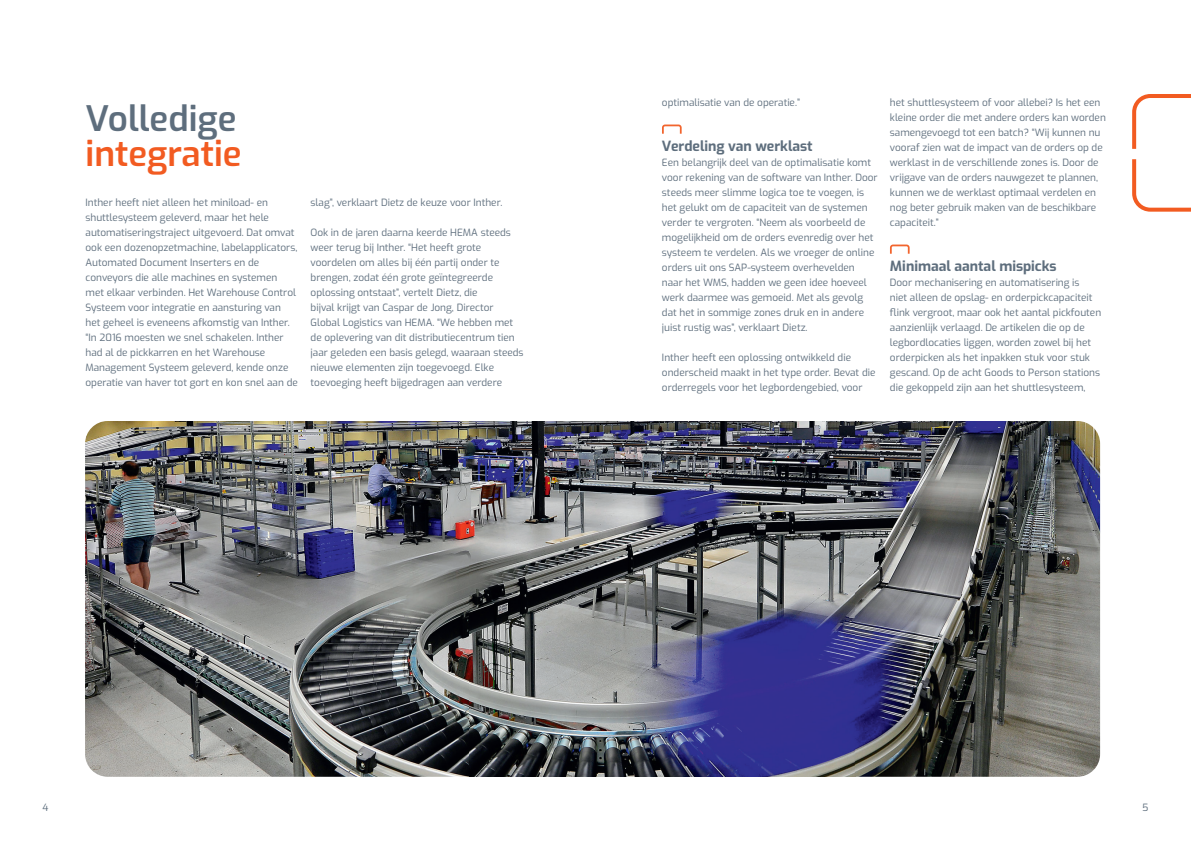
<style>
.page{position:relative;width:1191px;height:842px;background:#fff}
.page>*{position:absolute;margin:0;border:0;box-sizing:border-box;transform-origin:0 0}
.t1{font:600 35px "Exo";color:#f25b21}
.t2{font:600 35px "Exo";color:#5e6e7d}
.t3{font:700 14px "Exo";color:#5e6e7d}
.t4{font:10px/15px "Exo";color:#5e6e7d}
</style>
<div class="page">
<svg style="left:1132px;top:94px;width:59px;height:118px"></svg>
<img style="left:85px;top:421px;width:1015px;height:356px">
<svg style="left:662px;top:125px;width:19px;height:9px"></svg>
<svg style="left:890px;top:245px;width:19px;height:9px"></svg>
<h1 class="t2" style="left:86px;top:92px;width:153px">Volledige</h1>
<h1 class="t1" style="left:86px;top:127px;width:158px">integratie</h1>
<p class="t4" style="left:86px;top:194px;width:214px">Inther heeft niet alleen het miniload- en shuttlesysteem geleverd, maar het hele automatiseringstraject uitgevoerd. Dat omvat ook een dozenopzetmachine, labelapplicators, Automated Document Inserters en de conveyors die alle machines en systemen met elkaar verbinden. Het Warehouse Control Systeem voor integratie en aansturing van het geheel is eveneens afkomstig van Inther. “In 2016 moesten we snel schakelen. Inther had al de pickkarren en het Warehouse Management Systeem geleverd, kende onze operatie van haver tot gort en kon snel aan de</p>
<p class="t4" style="left:310px;top:194px;width:193px">slag”, verklaart Dietz de keuze voor Inther.</p>
<p class="t4" style="left:310px;top:224px;width:214px">Ook in de jaren daarna keerde HEMA steeds weer terug bij Inther. “Het heeft grote voordelen om alles bij één partij onder te brengen, zodat één grote geïntegreerde oplossing ontstaat”, vertelt Dietz, die<br>bijval krijgt van Caspar de Jong, Director Global Logistics van HEMA. “We hebben met de oplevering van dit distributiecentrum tien jaar geleden een basis gelegd, waaraan steeds nieuwe elementen zijn toegevoegd. Elke toevoeging heeft bijgedragen aan verdere</p>
<p class="t4" style="left:662px;top:95px;width:140px">optimalisatie van de operatie.”</p>
<h2 class="t3" style="left:662px;top:136px;width:152px">Verdeling van werklast</h2>
<p class="t4" style="left:662px;top:155px;width:217px">Een belangrijk deel van de optimalisatie komt voor rekening van de software van Inther. Door steeds meer slimme logica toe te voegen, is het gelukt om de capaciteit van de systemen verder te vergroten. “Neem als voorbeeld de mogelijkheid om de orders evenredig over het systeem te verdelen. Als we vroeger de online orders uit ons SAP-systeem overhevelden naar het WMS, hadden we geen idee hoeveel werk daarmee was gemoeid. Met als gevolg dat het in sommige zones druk en in andere juist rustig was”, verklaart Dietz.</p>
<p class="t4" style="left:662px;top:350px;width:215px">Inther heeft een oplossing ontwikkeld die onderscheid maakt in het type order. Bevat die orderregels voor het legbordengebied, voor</p>
<p class="t4" style="left:890px;top:95px;width:217px">het shuttlesysteem of voor allebei? Is het een kleine order die met andere orders kan worden samengevoegd tot een batch? “Wij kunnen nu vooraf zien wat de impact van de orders op de werklast in de verschillende zones is. Door de vrijgave van de orders nauwgezet te plannen, kunnen we de werklast optimaal verdelen en nog beter gebruik maken van de beschikbare capaciteit.”</p>
<h2 class="t3" style="left:890px;top:256px;width:168px">Minimaal aantal mispicks</h2>
<p class="t4" style="left:890px;top:275px;width:213px">Door mechanisering en automatisering is<br>niet alleen de opslag- en orderpickcapaciteit flink vergroot, maar ook het aantal pickfouten aanzienlijk verlaagd. De artikelen die op de legbordlocaties liggen, worden zowel bij het orderpicken als het inpakken stuk voor stuk gescand. Op de acht Goods to Person stations die gekoppeld zijn aan het shuttlesysteem,</p>
<p class="t4" style="left:43px;top:800px;width:7px">4</p>
<p class="t4" style="left:1142px;top:800px;width:8px">5</p>
</div>
